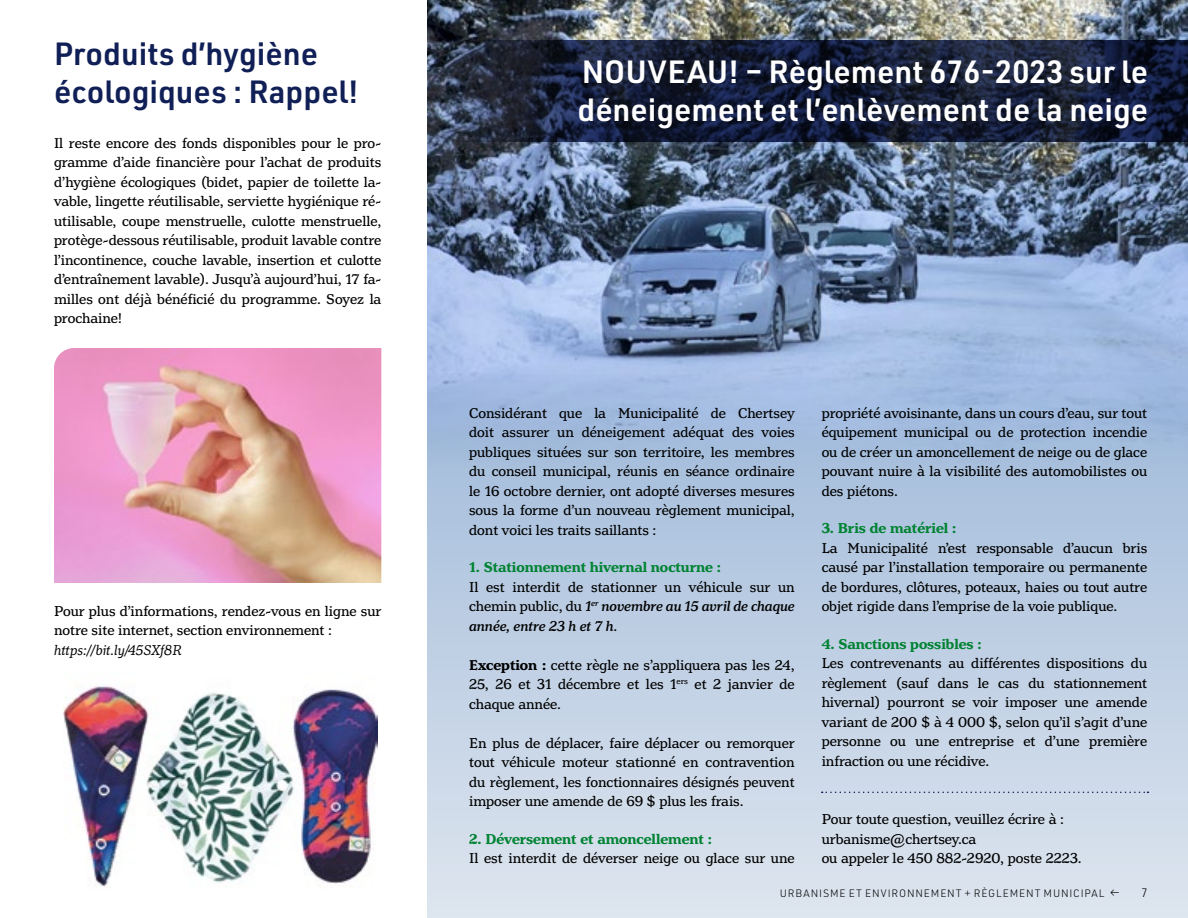
<style>
.page{position:relative;width:1188px;height:918px;background:#fff}
.page>*{position:absolute;margin:0;border:0;box-sizing:border-box;transform-origin:0 0}
.t1{font:600 31.5px/37.8px "URWDIN";color:#fff}
.t2{font:600 31.5px/37.8px "URWDIN";color:#101f56}
.t3{font:15px/19.5px "Henriette";color:#000;text-align:justify}
.t4{font:700 15px "Henriette";color:#008332}
.t5{font:italic 15px "Henriette";color:#000}
.t6{font:300 12px "URWDIN";color:#000}
.t7{font:300 10.5px "URWDIN";letter-spacing:.08em;color:#000}
.s1{font-weight:500;font-style:italic}
.s2{font-weight:700}
.s3{font-size:12px}
</style>
<div class="page">
<img style="left:428px;top:0;width:760px;height:375px">
<div style="left:428px;top:375px;width:760px;height:543px;background:linear-gradient(to bottom,#9eb8dc,#dee5ed)"></div>
<svg style="left:822px;top:792px;width:326px;height:1px"></svg>
<svg style="left:428px;top:40px;width:760px;height:102px;background:#19213a"></svg>
<img style="left:63px;top:686px;width:314px;height:202px">
<img style="left:54px;top:348px;width:327px;height:235px">
<h1 class="t2" style="left:54px;top:34px;width:306px">Produits d’hygiène écologiques : Rappel!</h1>
<p class="t3" style="left:54px;top:133px;width:329px">Il reste encore des fonds disponibles pour le pro&shy;gramme d’aide financière pour l’achat de produits d’hygiène écologiques (bidet, papier de toilette la&shy;vable, lingette réutilisable, serviette hygiénique ré&shy;utilisable, coupe menstruelle, culotte menstruelle, protège-dessous réutilisable, produit lavable contre l’incontinence, couche lavable, insertion et culotte d’entraînement lavable). Jusqu’à aujourd’hui, 17 fa&shy;milles ont déjà bénéficié du programme. Soyez la prochaine!</p>
<p class="t3" style="left:54px;top:601px;width:329px">Pour plus d’informations, rendez-vous en ligne sur notre site internet, section environnement :</p>
<p class="t5" style="left:54px;top:641px;width:129px">https://bit.ly/45SXf8R</p>
<h1 class="t1" style="left:578px;top:52px;width:572px">NOUVEAU! – Règlement 676-2023 sur le déneigement et l’enlèvement de la neige</h1>
<p class="t3" style="left:469px;top:403px;width:327px">Considérant que la Municipalité de Chertsey doit assurer un déneigement adéquat des voies publiques situées sur son territoire, les membres du conseil municipal, réunis en séance ordinaire le 16 octobre dernier, ont adopté diverses mesures sous la forme d’un nouveau règlement municipal, dont voici les traits saillants :</p>
<p class="t4" style="left:469px;top:558px;width:253px">1. Stationnement hivernal nocturne :</p>
<p class="t3" style="left:469px;top:577px;width:327px">Il est interdit de stationner un véhicule sur un chemin public, du <span class="s1">1</span><sup>er</sup> <span class="s1">novembre au 15 avril de chaque année, entre 23 h et 7 h</span>.</p>
<p class="t3" style="left:469px;top:655px;width:327px"><span class="s2">Exception :</span> cette règle ne s’appliquera pas les 24, 25, 26 et 31 décembre et les 1<sup>ers</sup> et 2 janvier de chaque année.</p>
<p class="t3" style="left:469px;top:733px;width:327px">En plus de déplacer, faire déplacer ou remorquer tout véhicule moteur stationné en contravention du règlement, les fonctionnaires désignés peuvent imposer une amende de 69 $ plus les frais.</p>
<p class="t4" style="left:469px;top:830px;width:244px">2. Déversement et amoncellement :</p>
<p class="t3" style="left:469px;top:849px;width:327px">Il est interdit de déverser neige ou glace sur une</p>
<p class="t3" style="left:822px;top:403px;width:327px">propriété avoisinante, dans un cours d’eau, sur tout équipement municipal ou de protection incendie ou de créer un amoncellement de neige ou de glace pouvant nuire à la visibilité des automobilistes ou des piétons.</p>
<p class="t4" style="left:822px;top:519px;width:136px">3. Bris de matériel :</p>
<p class="t3" style="left:822px;top:538px;width:327px">La Municipalité n’est responsable d’aucun bris causé par l’installation temporaire ou permanente de bordures, clôtures, poteaux, haies ou tout autre objet rigide dans l’emprise de la voie publique.</p>
<p class="t4" style="left:822px;top:635px;width:161px">4. Sanctions possibles :</p>
<p class="t3" style="left:822px;top:654px;width:327px">Les contrevenants au différentes dispositions du règlement (sauf dans le cas du stationnement hivernal) pourront se voir imposer une amende variant de 200 $ à 4 000 $, selon qu’il s’agit d’une personne ou une entreprise et d’une première infraction ou une récidive.</p>
<p class="t3" style="left:822px;top:810px;width:261px;text-align:left">Pour toute question, veuillez écrire à : urbanisme@chertsey.ca<br>ou appeler le 450 882-2920, poste 2223.</p>
<p class="t7" style="left:780px;top:887px;width:342px">URBANISME ET ENVIRONNEMENT + RÈGLEMENT MUNICIPAL <span class="s3">←</span></p>
<p class="t6" style="left:1141px;top:885px;width:8px">7</p>
</div>
